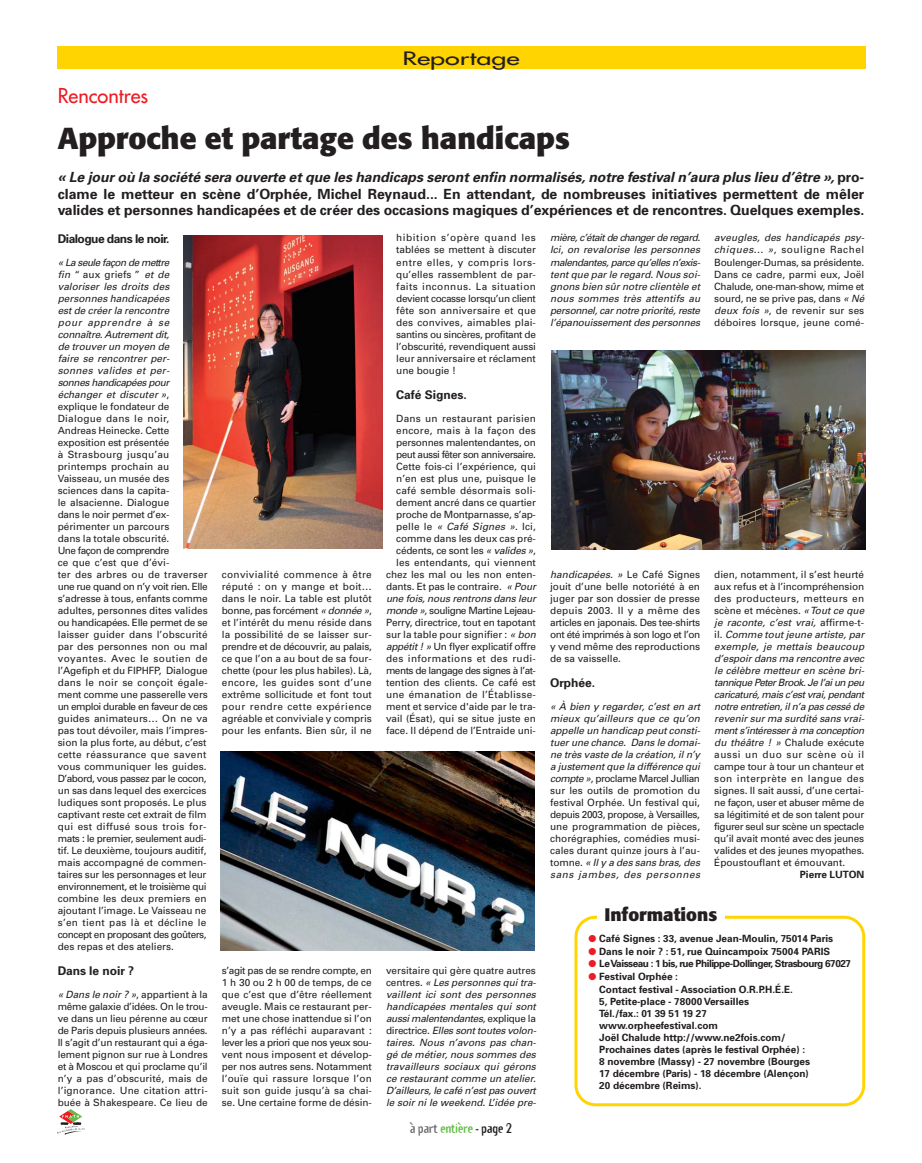
<style>
.page{position:relative;width:922px;height:1163px;background:#fff}
.page>*{position:absolute;margin:0;border:0;box-sizing:border-box;transform-origin:0 0}
.t1{font:700 30px "Formata";color:#231f20}
.t2{font:20px "Futura";color:#ed1c24}
.t3{font:700 18px "Formata";color:#231f20}
.t4{font:18px "Futura";color:#231f20;scale:1.5 1}
.t5{font:700 14px/16.8px "Univers";color:#231f20;text-align:justify}
.t6{font:700 14px "Template Gothic";letter-spacing:-.04em;color:#62bb46;scale:.85 1}
.t7{font:700 12px "Univers";color:#231f20}
.t8{font:700 12px "Univers";letter-spacing:-.045em;color:#231f20}
.t9{font:10px/12px "Univers";color:#231f20;text-align:justify}
.t10{font:italic 10px/12px "Univers";letter-spacing:-.01em;color:#231f20}
.t11{font:700 10px/12.1px "Univers";color:#231f20}
.t12{font:700 10px "Univers";letter-spacing:-.05em;color:#231f20}
.s1{font-style:italic}
.s2{font-style:normal}
.s3{color:#ed1c24}
.s4{color:#6d6e70}
.s5{color:#231f20}
</style>
<div class="page">
<svg style="left:57px;top:1109px;width:28px;height:25px"></svg>
<div style="left:57px;top:46px;width:808px;height:23px;background:#ffd400"></div>
<svg style="left:574px;top:915px;width:291px;height:191px"></svg>
<div style="left:597px;top:902px;width:127px;height:26px;background:#fff"></div>
<img style="left:183px;top:235px;width:199px;height:314px">
<img style="left:221px;top:751px;width:313px;height:199px">
<img style="left:551px;top:350px;width:314px;height:199px">
<h3 class="t4" style="left:402px;top:49px;width:80px">Reportage</h3>
<h2 class="t2" style="left:58px;top:86px;width:92px">Rencontres</h2>
<h1 class="t1" style="left:58px;top:125px;width:513px">Approche et partage des handicaps</h1>
<p class="t5" style="left:58px;top:170px;width:807px"><span class="s1">« Le jour où la société sera ouverte et que les handicaps seront enfin normalisés,notre festivaln’aura plus lieu d’être »,</span>p r o - clame le metteur en scène d’Orphée, Michel Reynaud... En attendant, de nombreuses initiatives permettent de mêler valides et personnes handicapées et de créer des occasions magiques d’expériences et de rencontres. Quelques exemples.</p>
<p class="t8" style="left:58px;top:234px;width:113px">Dialogue dans le noir.</p>
<p class="t9" style="left:58px;top:257px;width:151px;text-align:left"><span class="s1">« La seule façon de mettre<br>fin</span> “ aux griefs ” <span class="s1">et de valoriser les droits des personnes handicapées<br>estde créer la rencontre<br>pour apprendre à se connaître.Autrementdit,<br>de trouver un moyen de<br>faire se rencontrer per&shy;sonnes valides et per-<br>sonnes handicapées pour échanger et discuter »</span>, explique le fondateur de<br>Dialogue dans le noir,<br>Andreas Heinecke. Cette exposition est présentée<br>à Strasbourg jusqu’au printemps prochain au<br>Vaisseau, un musée des sciences dans la capita-<br>le alsacienne. Dialogue<br>dans le noir permet d’ex&shy;périmenter un parcours<br>dans la totale obscurité.<br>Une façon de comprendre<br>ce que c’est que d’évi-<br>ter des arbres ou de traverser une rue quand on n’y voit rien. Elle s’adresse à tous, enfants comme adultes, personnes dites valides ou handicapées. Elle permet de se laisser guider dans l’obscurité par des personnes non ou mal voyantes. Avec le soutien de l’Agefiph et du FIPHFP, Dialogue dans le noir se conçoit égale&shy;ment comme une passerelle vers un emploi durable en faveur de ces guides animateurs… On ne va pas tout dévoiler, mais l’impres&shy;sion la plus forte, au début, c’est cette réassurance que savent vous communiquer les guides.<br>D’abord, vous passez par le cocon, un sas dans lequel des exercices ludiques sont proposés. Le plus captivant reste cet extrait de film qui est diffusé sous trois for&shy;mats : le premier, seulement audi&shy;tif. Le deuxième, toujours auditif, mais accompagné de commen&shy;taires sur les personnages et leur environnement, et le troisième qui combine les deux premiers en ajoutant l’image. Le Vaisseau ne s’en tient pas là et décline le concept en proposant des goûters, des repas et des ateliers.</p>
<p class="t7" style="left:58px;top:966px;width:78px">Dans le noir ?</p>
<p class="t9" style="left:58px;top:989px;width:151px"><span class="s1">« Dans le noir ? »</span>, appartient à la même galaxie d’idées. On le trou&shy;ve dans un lieu pérenne au cœur de Paris depuis plusieurs années.<br>Il s’agit d’un restaurant qui a éga&shy;lement pignon sur rue à Londres et à Moscou et qui proclame qu’il n’y a pas d’obscurité, mais de l’ignorance. Une citation attri&shy;buée à Shakespeare. Ce lieu de</p>
<p class="t10" style="left:550px;top:233px;width:153px;text-align:justify">mière,c’étaitde changerde regard.<br>Ici, on revalorise les personnes malendantes,parce qu’elles n’exis&shy;tentque par le regard.Nous soi&shy;gnons bien sûr notre clientèle et nous sommes très attentifs au personnel,carnotre priorité,reste l’épanouissementdes personnes</p>
<p class="t9" style="left:714px;top:233px;width:153px;text-align:left"><span class="s1">aveugles, des handicapés psy&shy;chiques... »</span>, souligne Rachel<br>Boulenger-Dumas, sa présidente.<br>Dans ce cadre, parmi eux, Joël<br>Chalude, one-man-show, mime et sourd, ne se prive pas, dans <span class="s1">«Né deux fois »</span>, de revenir sur ses déboires lorsque, jeune comé-</p>
<p class="t9" style="left:396px;top:233px;width:141px">hibition s’opère quand les tablées se mettent à discuter entre elles, y compris lors&shy;qu’elles rassemblent de par&shy;faits inconnus. La situation devient cocasse lorsqu’un client fête son anniversaire et que des convives, aimables plai&shy;santins ou sincères, profitant de l’obscurité, revendiquent aussi leur anniversaire et réclament une bougie !</p>
<p class="t7" style="left:396px;top:390px;width:72px">Café Signes.</p>
<p class="t9" style="left:386px;top:413px;width:153px;text-align:right">Dans un restaurant parisien encore, mais à la façon des personnes malentendantes, on peut aussi fêter son anniversaire.<br>Cette fois-ci l’expérience, qui n’en est plus une, puisque le café semble désormais soli&shy;dement ancré dans ce quartier proche de Montparnasse, s’ap&shy;pelle le <span class="s1">« Café Signes »</span>. Ici, comme dans les deux cas pré&shy;cédents, ce sont les <span class="s1">« valides »</span>, les entendants, qui viennent chez les mal ou les non enten&shy;dants. Et pas le contraire. <span class="s1">« Pour une fois,nous rentrons dans leur monde »</span>, souligne Martine Lejeau-<br>Perry, directrice, tout en tapotant sur la table pour signifier : <span class="s1">« bon appétit!»</span>Un flyer explicatif offre des informations et des rudi&shy;ments de langage des signes à l’at&shy;tention des clients. Ce café est une émanation de l’Établisse&shy;ment et service d'aide par le tra&shy;vail (Ésat), qui se situe juste en face. Il dépend de l’Entraide uni-</p>
<p class="t9" style="left:550px;top:569px;width:151px"><span class="s1">handicapées. »</span> L e C a fé S i g n e s jouit d’une belle notoriété à en juger par son dossier de presse depuis 2003. Il y a même des articles en japonais. Des tee-shirts ont été imprimés à son logo et l’on y vend même des reproductions de sa vaisselle.</p>
<p class="t7" style="left:550px;top:678px;width:46px">Orphée.</p>
<p class="t10" style="left:550px;top:701px;width:153px">« À bien y regarder, c’est en art mieux qu’ailleurs que ce qu’on appelle un handicap peutconsti&shy;tuer une chance. Dans le domai&shy;ne très vaste de la création,iln’y a justementque la différence qui compte »<span class="s2">, proclame Marcel Jullian sur les outils de promotion du festival Orphée. Un festival qui, depuis 2003, propose, à Versailles, une programmation de pièces, chorégraphies, comédies musi&shy;cales durant quinze jours à l’au&shy;t o m n e .</span> « Ily a des sans bras,des sans jambes, des personnes</p>
<p class="t9" style="left:222px;top:569px;width:151px">convivialité commence à être réputé : on y mange et boit… dans le noir. La table est plutôt bonne, pas forcément <span class="s1">« donnée»</span>, et l’intérêt du menu réside dans la possibilité de se laisser sur&shy;prendre et de découvrir, au palais, ce que l’on a au bout de sa four&shy;chette (pour les plus habiles). Là, encore, les guides sont d’une extrême sollicitude et font tout pour rendre cette expérience agréable et conviviale y compris pour les enfants. Bien sûr, il ne</p>
<p class="t9" style="left:714px;top:569px;width:153px;text-align:left">dien, notamment, il s’est heurté aux refus et à l’incompréhension des producteurs, metteurs en scène et mécènes. <span class="s1">« Tout ce que je raconte, c’est vrai,</span> a ff i r m e - t - i l . <span class="s1">Comme toutjeune artiste,par exemple, je mettais beaucoup d’espoirdans ma rencontre avec le célèbre metteur en scène bri&shy;tannique PeterBrook.Je l’aiun peu caricaturé,mais c’estvrai,pendant notre entretien,iln’a pas cessé de revenir sur ma surdité sans vrai&shy;ments’intéresserà ma conception du théâtre ! »</span> Chalude exécute aussi un duo sur scène où il campe tour à tour un chanteur et son interprète en langue des signes. Il sait aussi, d’une certai&shy;ne façon, user et abuser même de sa légitimité et de son talent pour figurer seul sur scène un spectacle qu’il avait monté avec des jeunes valides et des jeunes myopathes.<br>Époustouflant et émouvant.</p>
<p class="t11" style="left:799px;top:869px;width:66px">Pierre LUTON</p>
<h3 class="t3" style="left:604px;top:906px;width:114px">Informations</h3>
<p class="t11" style="left:588px;top:932px;width:246px"><span class="s3">●</span> Café Signes : 33, avenue Jean-Moulin, 75014 Paris</p>
<p class="t11" style="left:588px;top:945px;width:243px"><span class="s3">●</span> Dans le noir ? : 51, rue Quincampoix 75004 PARIS</p>
<p class="t12" style="left:588px;top:959px;width:264px"><span class="s3">●</span> Le Vaisseau : 1 bis, rue Philippe-Dollinger, Strasbourg 67027</p>
<p class="t11" style="left:599px;top:971px;width:212px;text-indent:-11px"><span class="s3">●</span> Festival Orphée :<br>Contact festival - Association O.R.P.H.É.E.<br>5, Petite-place - 78000 Versailles<br>Tél./fax.: 01 39 51 19 27 www.orpheefestival.com<br>Joël Chalude http://www.ne2fois.com/ Prochaines dates (après le festival Orphée) :<br>8 novembre (Massy) - 27 novembre (Bourges 17 décembre (Paris) - 18 décembre (Alençon)<br>20 décembre (Reims).</p>
<p class="t9" style="left:222px;top:965px;width:151px">s’agit pas de se rendre compte, en 1 h 30 ou 2 h 00 de temps, de ce que c’est que d’être réellement aveugle. Mais ce restaurant per&shy;met une chose inattendue si l’on n’y a pas réfléchi auparavant : lever les a priori que nos yeux sou&shy;vent nous imposent et dévelop&shy;per nos autres sens. Notamment l’ouïe qui rassure lorsque l’on suit son guide jusqu’à sa chai&shy;se. Une certaine forme de désin-</p>
<p class="t10" style="left:386px;top:965px;width:153px"><span class="s2">versitaire qui gère quatre autres c e n t re s .</span> « Les personnes quitra&shy;vaillent ici sont des personnes handicapées mentales qui sont aussimalentendantes, <span class="s2">e x p l i q u e l a d i r e ct r i c e .</span> Elles sonttoutes volon&shy;taires. Nous n’avons pas chan&shy;gé de métier, nous sommes des travailleurs sociaux qui gérons ce restaurant comme un atelier.<br>D’ailleurs,le café n’estpas ouvert le soir ni le weekend. L’idée pre-</p>
<h3 class="t6" style="left:409px;top:1121px;width:122px"><span class="s4">à part</span> entière <span class="s5">- page 2</span></h3>
</div>
